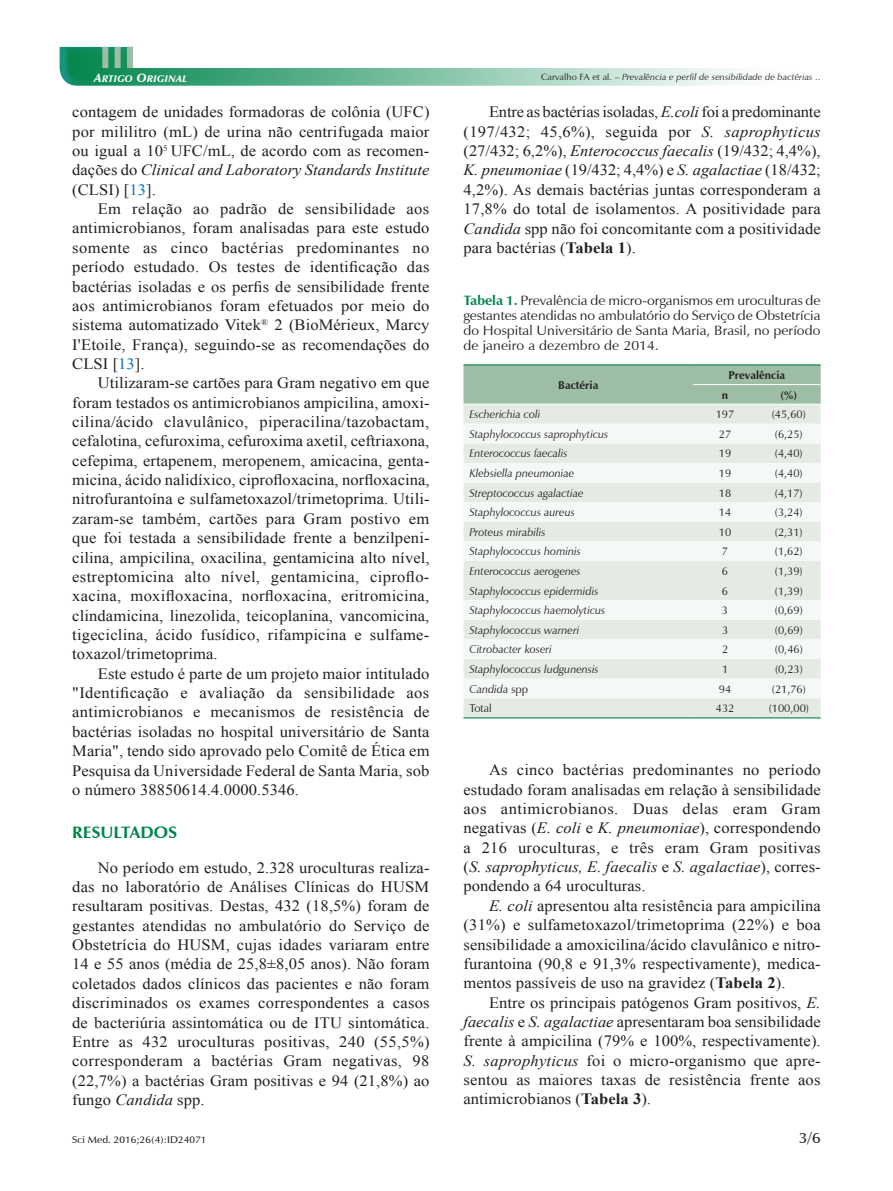
<style>
.page{position:relative;width:893px;height:1191px;background:#fff}
.page>*{position:absolute;margin:0;border:0;box-sizing:border-box;transform-origin:0 0}
.t1{font:700 16.5px "Zapf Humanist 601 BT";letter-spacing:.005em;color:#00854a;scale:1.05 1}
.t2{font:15.75px/19.4px "Times New Roman";letter-spacing:.005em;color:#231f20;text-align:justify;scale:1.05 1}
.t3{font:600 15px "Zapf Humanist 601 BT";color:#231f20;scale:1.05 1}
.t4{font:13.5px/15px "Zapf Humanist 601 BT";letter-spacing:.005em;color:#231f20;text-align:justify;scale:1.05 1}
.t5{font:italic 11.25px "Zapf Humanist 601 BT";color:#231f20}
.t6{font:11.25px "Zapf Humanist 601 BT";color:#231f20}
.t7{font:700 11.25px "Zapf Humanist 601 BT";color:#231f20}
.t8{font:600 9.75px "Zapf Humanist 601 BT";letter-spacing:.005em;color:#231f20;scale:1.05 1}
.t9{font:9.6px "Zapf Humanist 601 BT Ultra Italic SC800";letter-spacing:.045em;color:#fff}
.t10{font:italic 9px "Zapf Humanist 601 BT";letter-spacing:.005em;color:#231f20;scale:1.05 1}
.s1{font-size:12px}
.s2{font-style:normal}
.s3{font-style:italic}
.s4{color:#0072bc}
.s5{font-weight:700}
.s6{font-weight:700;color:#00854a}
</style>
<div class="page">
<div style="left:70px;top:46px;width:750px;height:41px;background:#229b8f;opacity:.75"></div>
<div style="left:58px;top:46px;width:632px;height:41px;background:#229b8f;opacity:.75"></div>
<div style="left:102px;top:47px;width:6px;height:21px;background:#9dbea4"></div>
<div style="left:115px;top:47px;width:6px;height:21px;background:#9dbea4"></div>
<div style="left:127px;top:47px;width:6px;height:21px;background:#9dbea4"></div>
<div style="left:133px;top:45px;width:690px;height:23px;background:#fff"></div>
<div style="left:463px;top:365px;width:358px;height:39px;background:#9dbea4"></div>
<div style="left:463px;top:405px;width:358px;height:312px;background:#e3ebe3"></div>
<svg style="left:463px;top:424px;width:358px;height:274px;fill:#f3f7f4"></svg>
<hr style="left:463px;top:364px;width:230px;height:1px;background:#00854a">
<hr style="left:693px;top:364px;width:64px;height:1px;background:#00854a">
<hr style="left:757px;top:364px;width:64px;height:1px;background:#00854a">
<hr style="left:463px;top:717px;width:230px;height:1px;background:#00854a">
<hr style="left:693px;top:717px;width:64px;height:1px;background:#00854a">
<hr style="left:757px;top:717px;width:64px;height:1px;background:#00854a">
<hr style="left:693px;top:384px;width:64px;height:1px;background:#fff">
<hr style="left:757px;top:384px;width:64px;height:1px;background:#fff">
<p class="t9" style="left:94px;top:73px;width:94px"><span class="s1">A</span>RTIGO <span class="s1">O</span>RIGINAL</p>
<p class="t10" style="left:541px;top:71px;width:268px"><span class="s2">Carvalho FA et al. –</span> Prevalência e perfil de sensibilidade de bactérias ..</p>
<p class="t2" style="left:72px;top:102px;width:342px">contagem de unidades formadoras de colônia (UFC) por mililitro (mL) de urina não centrifugada maior ou igual a 10<sup>5</sup> UFC/mL, de acordo com as recomen&shy;dações do <span class="s3">Clinical and Laboratory Standards Institute </span>(CLSI) [<span class="s4">13</span>].</p>
<p class="t2" style="left:72px;top:199px;width:342px;text-indent:26px">Em relação ao padrão de sensibilidade aos antimicrobianos, foram analisadas para este estudo somente as cinco bactérias predominantes no período estudado. Os testes de identificação das bactérias isoladas e os perfis de sensibilidade frente aos antimicrobianos foram efetuados por meio do sistema automatizado Vitek<sup>®</sup> 2 (BioMérieux, Marcy I'Etoile, França), seguindo-se as recomendações do CLSI [<span class="s4">13</span>].</p>
<p class="t2" style="left:72px;top:373px;width:342px;text-indent:26px">Utilizaram-se cartões para Gram negativo em que foram testados os antimicrobianos ampicilina, amoxi&shy;cilina/ácido clavulânico, piperacilina/tazobactam, cefalotina, cefuroxima, cefuroxima axetil, ceftriaxona, cefepima, ertapenem, meropenem, amicacina, genta&shy;micina, ácido nalidíxico, ciprofloxacina, norfloxacina, nitrofurantoína e sulfametoxazol/trimetoprima. Utili&shy;zaram-se também, cartões para Gram postivo em que foi testada a sensibilidade frente a benzilpeni&shy;cilina, ampicilina, oxacilina, gentamicina alto nível, estreptomicina alto nível, gentamicina, ciproflo&shy;xacina, moxifloxacina, norfloxacina, eritromicina, clindamicina, linezolida, teicoplanina, vancomicina, tigeciclina, ácido fusídico, rifampicina e sulfame&shy;toxazol/trimetoprima.</p>
<p class="t2" style="left:72px;top:663px;width:342px;text-indent:26px">Este estudo é parte de um projeto maior intitulado "Identificação e avaliação da sensibilidade aos antimicrobianos e mecanismos de resistência de bactérias isoladas no hospital universitário de Santa Maria", tendo sido aprovado pelo Comitê de Ética em Pesquisa da Universidade Federal de Santa Maria, sob o número 38850614.4.0000.5346.</p>
<p class="t1" style="left:72px;top:822px;width:101px">RESULTADOS</p>
<p class="t2" style="left:72px;top:857px;width:342px;text-indent:26px">No período em estudo, 2.328 uroculturas realiza&shy;das no laboratório de Análises Clínicas do HUSM resultaram positivas. Destas, 432 (18,5%) foram de gestantes atendidas no ambulatório do Serviço de Obstetrícia do HUSM, cujas idades variaram entre 14 e 55 anos (média de 25,8±8,05 anos). Não foram coletados dados clínicos das pacientes e não foram discriminados os exames correspondentes a casos de bacteriúria assintomática ou de ITU sintomática.<br>Entre as 432 uroculturas positivas, 240 (55,5%) corresponderam a bactérias Gram negativas, 98 (22,7%) a bactérias Gram positivas e 94 (21,8%) ao fungo <span class="s3">Candida</span> spp.</p>
<p class="t2" style="left:463px;top:102px;width:342px;text-indent:26px">Entre as bactérias isoladas, <span class="s3">E.coli</span> foi a predominante (197/432; 45,6%), seguida por <span class="s3">S. saprophyticus </span>(27/432; 6,2%), <span class="s3">Enterococcus faecalis</span> (19/432; 4,4%), <span class="s3">K. pneumoniae</span> (19/432; 4,4%) e <span class="s3">S. agalactiae</span> (18/432; 4,2%). As demais bactérias juntas corresponderam a 17,8% do total de isolamentos. A positividade para <span class="s3">Candida</span> spp não foi concomitante com a positividade para bactérias (<span class="s5">Tabela 1</span>).</p>
<p class="t4" style="left:463px;top:293px;width:342px"><span class="s6">Tabela 1.</span> Prevalência de micro-organismos em uroculturas de gestantes atendidas no ambulatório do Serviço de Obstetrícia do Hospital Universitário de Santa Maria, Brasil, no período de janeiro a dezembro de 2014.</p>
<p class="t7" style="left:558px;top:378px;width:42px">Bactéria</p>
<p class="t7" style="left:729px;top:368px;width:58px">Prevalência</p>
<p class="t7" style="left:722px;top:388px;width:8px">n</p>
<p class="t7" style="left:780px;top:388px;width:18px">(%)</p>
<p class="t5" style="left:469px;top:407px;width:72px">Escherichia coli</p>
<p class="t6" style="left:716px;top:407px;width:20px">197</p>
<p class="t6" style="left:772px;top:407px;width:35px">(45,60)</p>
<p class="t5" style="left:469px;top:427px;width:140px">Staphylococcus saprophyticus</p>
<p class="t6" style="left:719px;top:427px;width:14px">27</p>
<p class="t6" style="left:775px;top:427px;width:29px">(6,25)</p>
<p class="t5" style="left:469px;top:447px;width:100px">Enterococcus faecalis</p>
<p class="t6" style="left:719px;top:446px;width:14px">19</p>
<p class="t6" style="left:775px;top:446px;width:29px">(4,40)</p>
<p class="t5" style="left:469px;top:466px;width:106px">Klebsiella pneumoniae</p>
<p class="t6" style="left:719px;top:466px;width:14px">19</p>
<p class="t6" style="left:775px;top:466px;width:29px">(4,40)</p>
<p class="t5" style="left:469px;top:486px;width:116px">Streptococcus agalactiae</p>
<p class="t6" style="left:719px;top:486px;width:14px">18</p>
<p class="t6" style="left:775px;top:486px;width:29px">(4,17)</p>
<p class="t5" style="left:469px;top:505px;width:107px">Staphylococcus aureus</p>
<p class="t6" style="left:719px;top:505px;width:14px">14</p>
<p class="t6" style="left:775px;top:505px;width:29px">(3,24)</p>
<p class="t5" style="left:469px;top:525px;width:78px">Proteus mirabilis</p>
<p class="t6" style="left:719px;top:525px;width:14px">10</p>
<p class="t6" style="left:775px;top:525px;width:29px">(2,31)</p>
<p class="t5" style="left:469px;top:545px;width:113px">Staphylococcus hominis</p>
<p class="t6" style="left:722px;top:544px;width:8px">7</p>
<p class="t6" style="left:775px;top:544px;width:29px">(1,62)</p>
<p class="t5" style="left:469px;top:564px;width:113px">Enterococcus aerogenes</p>
<p class="t6" style="left:722px;top:564px;width:8px">6</p>
<p class="t6" style="left:775px;top:564px;width:29px">(1,39)</p>
<p class="t5" style="left:469px;top:584px;width:131px">Staphylococcus epidermidis</p>
<p class="t6" style="left:722px;top:584px;width:8px">6</p>
<p class="t6" style="left:775px;top:584px;width:29px">(1,39)</p>
<p class="t5" style="left:469px;top:603px;width:137px">Staphylococcus haemolyticus</p>
<p class="t6" style="left:722px;top:603px;width:8px">3</p>
<p class="t6" style="left:775px;top:603px;width:29px">(0,69)</p>
<p class="t5" style="left:469px;top:623px;width:111px">Staphylococcus warneri</p>
<p class="t6" style="left:722px;top:623px;width:8px">3</p>
<p class="t6" style="left:775px;top:623px;width:29px">(0,69)</p>
<p class="t5" style="left:469px;top:643px;width:84px">Citrobacter koseri</p>
<p class="t6" style="left:722px;top:642px;width:8px">2</p>
<p class="t6" style="left:775px;top:642px;width:29px">(0,46)</p>
<p class="t5" style="left:469px;top:662px;width:131px">Staphylococcus ludgunensis</p>
<p class="t6" style="left:722px;top:662px;width:8px">1</p>
<p class="t6" style="left:775px;top:662px;width:29px">(0,23)</p>
<p class="t5" style="left:470px;top:682px;width:60px">Candida <span class="s2">spp</span></p>
<p class="t6" style="left:719px;top:682px;width:14px">94</p>
<p class="t6" style="left:772px;top:682px;width:35px">(21,76)</p>
<p class="t6" style="left:470px;top:701px;width:24px">Total</p>
<p class="t6" style="left:716px;top:701px;width:20px">432</p>
<p class="t6" style="left:769px;top:701px;width:42px">(100,00)</p>
<p class="t2" style="left:463px;top:760px;width:342px;text-indent:26px">As cinco bactérias predominantes no período estudado foram analisadas em relação à sensibilidade aos antimicrobianos. Duas delas eram Gram negativas (<span class="s3">E. coli</span> e <span class="s3">K. pneumoniae</span>), correspondendo a 216 uroculturas, e três eram Gram positivas (<span class="s3">S. saprophyticus, E. faecalis</span> e <span class="s3">S. agalactiae</span>), corres&shy;pondendo a 64 uroculturas.</p>
<p class="t2" style="left:463px;top:895px;width:342px;text-indent:26px"><span class="s3">E. coli</span> apresentou alta resistência para ampicilina (31%) e sulfametoxazol/trimetoprima (22%) e boa sensibilidade a amoxicilina/ácido clavulânico e nitro&shy;furantoina (90,8 e 91,3% respectivamente), medica&shy;mentos passíveis de uso na gravidez (<span class="s5">Tabela 2</span>).</p>
<p class="t2" style="left:463px;top:992px;width:342px;text-indent:26px">Entre os principais patógenos Gram positivos, <span class="s3">E. faecalis</span> e <span class="s3">S. agalactiae</span> apresentaram boa sensibilidade frente à ampicilina (79% e 100%, respectivamente).<br><span class="s3">S. saprophyticus</span> foi o micro-organismo que apre&shy;sentou as maiores taxas de resistência frente aos antimicrobianos (<span class="s5">Tabela 3</span>).</p>
<p class="t8" style="left:72px;top:1133px;width:129px">Sci Med. 2016;26(4):ID24071</p>
<p class="t3" style="left:799px;top:1128px;width:22px">3/6</p>
</div>
